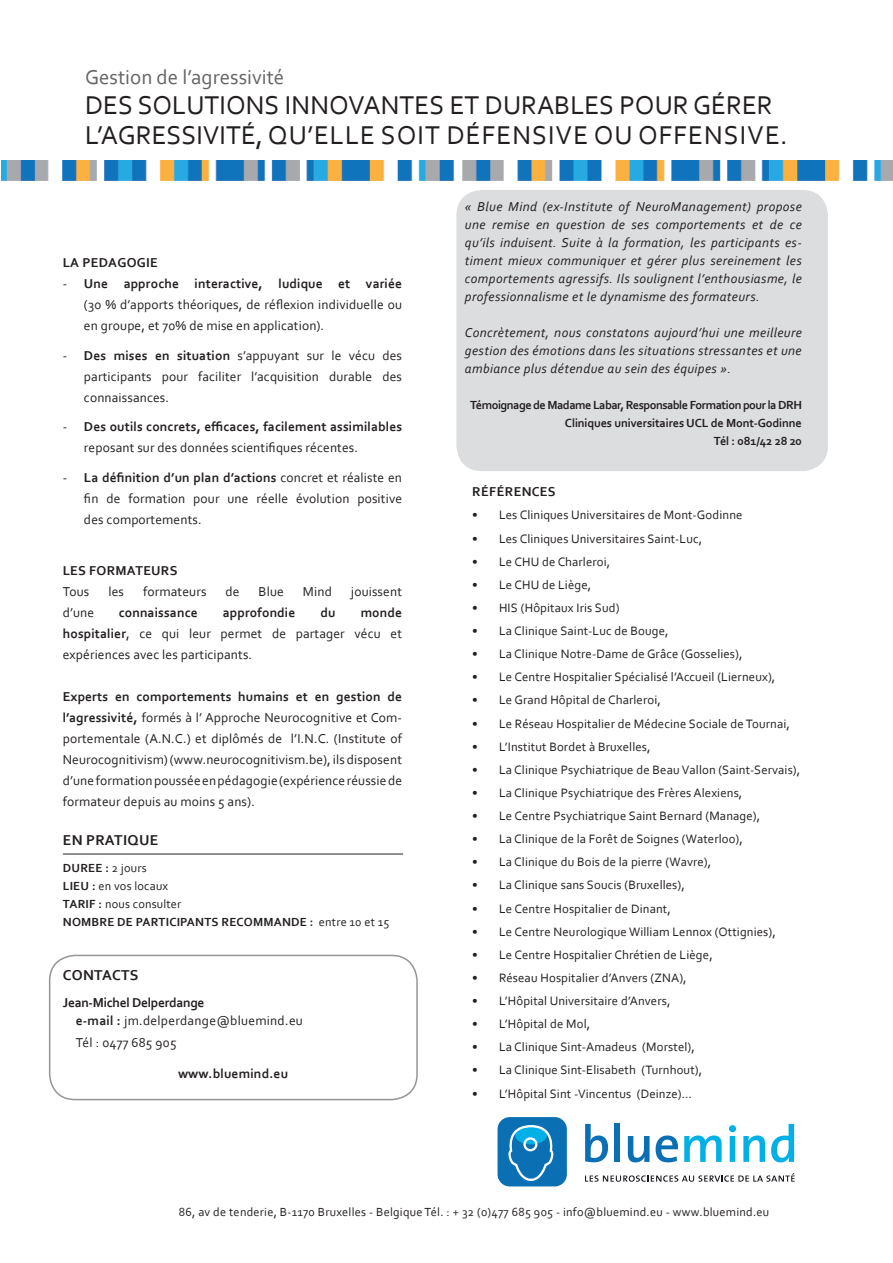
<style>
.page{position:relative;width:893px;height:1263px;background:#fff}
.page>*{position:absolute;margin:0;border:0;box-sizing:border-box;transform-origin:0 0}
.t1{font:27px/30px "Corbel";color:#231f20}
.t2{font:21px "Corbel";color:#646464}
.t3{font:700 15px "Corbel";letter-spacing:.015em;color:#231f20}
.t4{font:13.5px/21px "Corbel";letter-spacing:.01em;color:#231f20;text-align:justify}
.t5{font:italic 13.5px/18px "Corbel";letter-spacing:.03em;color:#231f20;text-align:justify}
.t6{font:700 13.5px/21px "Corbel";letter-spacing:.01em;color:#231f20}
.t7{font:700 13.5px "Corbel";letter-spacing:-.02em;color:#231f20}
.t8{font:12.75px "Corbel";letter-spacing:.01em;color:#231f20}
.t9{font:12.3px "Corbel";letter-spacing:.02em;color:#231f20}
.t10{font:700 12.3px "Corbel";letter-spacing:-.01em;color:#231f20}
.t11{font:700 12.3px "Corbel";letter-spacing:-.04em;color:#231f20}
.t12{font:700 12.3px "Corbel";letter-spacing:.015em;color:#231f20}
.s1{font-weight:700}
.s2{font-weight:400}
</style>
<div class="page">
<div style="left:49px;top:955px;width:369px;height:145px;border:2px solid #939598;border-radius:26px"></div>
<div style="left:456px;top:190px;width:372px;height:281px;background:#dcdddf;border-radius:26px"></div>
<hr style="left:63px;top:854px;width:340px;height:1px;background:#231f20">
<img style="left:1px;top:160px;width:892px;height:21px">
<svg style="left:585px;top:1124px;width:23px;height:38px"></svg>
<div style="left:614px;top:1124px;width:6px;height:38px;background:#0a70b3"></div>
<svg style="left:628px;top:1136px;width:22px;height:26px"></svg>
<svg style="left:656px;top:1135px;width:22px;height:27px"></svg>
<svg style="left:684px;top:1135px;width:38px;height:27px"></svg>
<svg style="left:729px;top:1125px;width:7px;height:37px"></svg>
<svg style="left:743px;top:1135px;width:22px;height:27px"></svg>
<svg style="left:771px;top:1124px;width:23px;height:38px"></svg>
<div style="left:497px;top:1117px;width:70px;height:69px;background:#0a70b3;border-radius:12px"></div>
<svg style="left:508px;top:1125px;width:46px;height:55px"></svg>
<svg style="left:585px;top:1173px;width:210px;height:9px"></svg>
<p class="t2" style="left:85px;top:64px;width:201px">Gestion de l’agressivité</p>
<p class="t1" style="left:85px;top:89px;width:689px">DES SOLUTIONS INNOVANTES ET DURABLES POUR GÉRER<br>L’AGRESSIVITÉ, qu ’elle</p>
<p class="t1" style="left:381px;top:119px;width:16px">soit</p>
<p class="t1" style="left:447px;top:119px;width:66px">défensive</p>
<p class="t1" style="left:594px;top:119px;width:111px">ou offensive</p>
<p class="t1" style="left:780px;top:119px;width:9px">.</p>
<p class="t6" style="left:63px;top:252px;width:97px">LA PEDAGOGIE</p>
<p class="t4" style="left:84px;top:273px;width:320px;text-indent:-21px">- <span class="s1">Une approche interactive, ludique et variée </span>(30 % d’apports théoriques, de réflexion individuelle ou en groupe, et 70% de mise en application).</p>
<p class="t4" style="left:84px;top:344px;width:320px;text-indent:-21px">- <span class="s1">Des mises en situation</span> s’appuyant sur le vécu des participants pour faciliter l’acquisition durable des connaissances.</p>
<p class="t6" style="left:84px;top:416px;width:320px;text-indent:-21px"><span class="s2">-</span> Des outils concrets, efficaces, facilement assimilables <span class="s2">reposant sur des données scientifiques récentes.</span></p>
<p class="t4" style="left:84px;top:467px;width:320px;text-indent:-21px">- <span class="s1">La définition d’un plan d’actions</span> concret et réaliste en fin de formation pour une réelle évolution positive des comportements.</p>
<p class="t6" style="left:63px;top:560px;width:116px">LES FORMATEURS</p>
<p class="t4" style="left:63px;top:581px;width:28px">Tous</p>
<p class="t4" style="left:108px;top:581px;width:17px">les</p>
<p class="t4" style="left:143px;top:581px;width:65px">formateurs</p>
<p class="t4" style="left:225px;top:581px;width:16px">de</p>
<p class="t4" style="left:259px;top:581px;width:27px">Blue</p>
<p class="t4" style="left:303px;top:581px;width:30px">Mind</p>
<p class="t4" style="left:351px;top:581px;width:53px">jouissent</p>
<p class="t4" style="left:63px;top:602px;width:33px">d’une</p>
<p class="t6" style="left:119px;top:602px;width:80px">connaissance</p>
<p class="t6" style="left:223px;top:602px;width:74px">approfondie</p>
<p class="t6" style="left:320px;top:602px;width:17px">du</p>
<p class="t4" style="left:63px;top:602px;width:341px;text-indent:298px"><span class="s1">monde hospitalier</span>, ce qui leur permet de partager vécu et expériences avec les participants.</p>
<p class="t4" style="left:63px;top:686px;width:341px"><span class="s1">Experts en comportements humains et en gestion de l’agressivité,</span> formés à l’ Approche Neurocognitive et Com&shy;portementale (A.N.C.) et diplômés de l’I.N.C. (Institute of Neurocognitivism) (www.neurocognitivism.be), ils disposent d’une formation poussée en pédagogie (expérience réussie de formateur depuis au moins 5 ans).</p>
<p class="t3" style="left:63px;top:830px;width:97px">EN PRATIQUE</p>
<p class="t10" style="left:63px;top:860px;width:85px">DUREE : <span class="s2">2 jours</span></p>
<p class="t9" style="left:63px;top:878px;width:107px"><span class="s1">LIEU :</span> en vos locaux</p>
<p class="t9" style="left:63px;top:896px;width:120px"><span class="s1">TARIF :</span> nous consulter</p>
<p class="t12" style="left:63px;top:914px;width:328px">NOMBRE DE PARTICIPANTS RECOMMANDE : <span class="s2">entre 10 et 15</span></p>
<p class="t3" style="left:63px;top:965px;width:77px">CONTACTS</p>
<p class="t7" style="left:63px;top:994px;width:143px">Jean-Michel Delperdange</p>
<p class="t4" style="left:76px;top:1009px;width:229px"><span class="s1">e-mail :</span> jm.delperdange@bluemind.eu</p>
<p class="t4" style="left:76px;top:1032px;width:102px">Tél : 0477 685 905</p>
<p class="t6" style="left:178px;top:1063px;width:112px">www.bluemind.eu</p>
<p class="t5" style="left:465px;top:197px;width:338px">« Blue Mind (ex-Institute of NeuroManagement) propose une remise en question de ses comportements et de ce qu’ils induisent. Suite à la formation, les participants es&shy;timent mieux communiquer et gérer plus sereinement les comportements agressifs. Ils soulignent l’enthousiasme, le professionnalisme et le dynamisme des formateurs.</p>
<p class="t5" style="left:465px;top:323px;width:338px">Concrètement, nous constatons aujourd’hui une meilleure gestion des émotions dans les situations stressantes et une ambiance plus détendue au sein des équipes ».</p>
<p class="t11" style="left:470px;top:397px;width:333px">Témoignage de Madame Labar, Responsable Formation pour la DRH</p>
<p class="t10" style="left:565px;top:415px;width:238px">Cliniques universitaires UCL de Mont-Godinne</p>
<p class="t10" style="left:714px;top:433px;width:89px">Tél : 081/42 28 20</p>
<p class="t6" style="left:472px;top:481px;width:85px">RéFéRENCES</p>
<p class="t8" style="left:472px;top:507px;width:272px">• Les Cliniques Universitaires de Mont-Godinne</p>
<p class="t8" style="left:472px;top:530px;width:232px">• Les Cliniques Universitaires Saint-Luc,</p>
<p class="t8" style="left:472px;top:553px;width:140px">• Le CHU de Charleroi,</p>
<p class="t8" style="left:472px;top:577px;width:121px">• Le CHU de Liège,</p>
<p class="t8" style="left:472px;top:600px;width:149px">• HIS (Hôpitaux Iris Sud)</p>
<p class="t8" style="left:472px;top:623px;width:198px">• La Clinique Saint-Luc de Bouge,</p>
<p class="t8" style="left:472px;top:646px;width:272px">• La Clinique Notre-Dame de Grâce (Gosselies),</p>
<p class="t8" style="left:472px;top:669px;width:305px">• Le Centre Hospitalier Spécialisé l’Accueil (Lierneux),</p>
<p class="t8" style="left:472px;top:692px;width:190px">• Le Grand Hôpital de Charleroi,</p>
<p class="t8" style="left:472px;top:715px;width:319px">• Le Réseau Hospitalier de Médecine Sociale de Tournai,</p>
<p class="t8" style="left:472px;top:738px;width:180px">• L’Institut Bordet à Bruxelles,</p>
<p class="t8" style="left:472px;top:762px;width:330px">• La Clinique Psychiatrique de Beau Vallon (Saint-Servais),</p>
<p class="t8" style="left:472px;top:785px;width:272px">• La Clinique Psychiatrique des Frères Alexiens,</p>
<p class="t8" style="left:472px;top:808px;width:289px">• Le Centre Psychiatrique Saint Bernard (Manage),</p>
<p class="t8" style="left:472px;top:831px;width:272px">• La Clinique de la Forêt de Soignes (Waterloo),</p>
<p class="t8" style="left:472px;top:854px;width:241px">• La Clinique du Bois de la pierre (Wavre),</p>
<p class="t8" style="left:472px;top:877px;width:214px">• La Clinique sans Soucis (Bruxelles),</p>
<p class="t8" style="left:472px;top:900px;width:200px">• Le Centre Hospitalier de Dinant,</p>
<p class="t8" style="left:472px;top:923px;width:305px">• Le Centre Neurologique William Lennox (Ottignies),</p>
<p class="t8" style="left:472px;top:947px;width:242px">• Le Centre Hospitalier Chrétien de Liège,</p>
<p class="t8" style="left:472px;top:970px;width:216px">• Réseau Hospitalier d’Anvers (ZNA),</p>
<p class="t8" style="left:472px;top:993px;width:200px">• L’Hôpital Universitaire d’Anvers,</p>
<p class="t8" style="left:472px;top:1016px;width:120px">• L’Hôpital de Mol,</p>
<p class="t8" style="left:472px;top:1039px;width:224px">• La Clinique Sint-Amadeus (Morstel),</p>
<p class="t8" style="left:472px;top:1062px;width:232px">• La Clinique Sint-Elisabeth (Turnhout),</p>
<p class="t8" style="left:472px;top:1085px;width:221px">• L’Hôpital Sint -Vincentus (Deinze)…</p>
<p class="t9" style="left:179px;top:1204px;width:592px">86, av de tenderie, B-1170 Bruxelles - Belgique Tél. : + 32 (0)477 685 905 - info@bluemind.eu - www.bluemind.eu</p>
</div>
